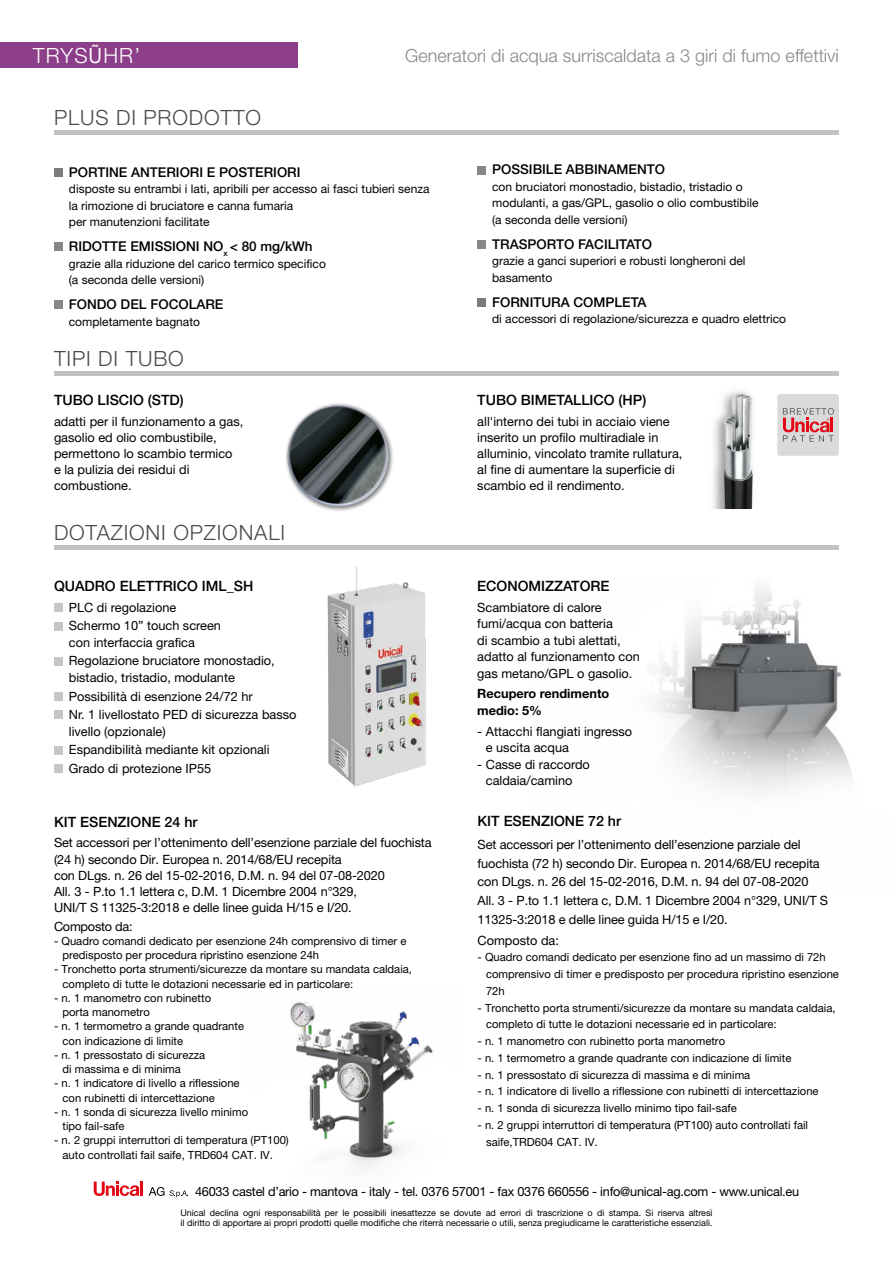
<style>
.page{position:relative;width:893px;height:1263px;background:#fff}
.page>*{position:absolute;margin:0;border:0;box-sizing:border-box;transform-origin:0 0}
.t1{font:300 21px "Helvetica Neue";letter-spacing:.04em;color:#4a4a49}
.t2{font:300 21px "Helvetica Neue";letter-spacing:.05em;color:#fff}
.t3{font:300 18px "Helvetica Neue";color:#878787}
.t4{font:500 14.25px "Helvetica Neue";color:#000}
.t5{font:500 13.5px "Helvetica Neue";color:#000}
.t6{font:12.75px/16.2px "Helvetica Neue";color:#000}
.t7{font:12.75px "Helvetica Neue";letter-spacing:-.02em;color:#000}
.t8{font:700 12.75px/16.5px "Helvetica Neue";color:#000}
.t9{font:12px/16.5px "Helvetica Neue";color:#000}
.t10{font:11.25px/14.2px "Helvetica Neue";color:#000}
.t11{font:9px/9.8px "Helvetica Neue";color:#000}
.s1{font-family:"Arial Narrow";font-weight:400}
</style>
<div class="page">
<div style="left:0;top:42px;width:298px;height:26px;background:#8c3e89"></div>
<img style="left:649px;top:586px;width:203px;height:207px">
<hr style="left:54px;top:131px;width:785px;height:4px;background:#c2c2c2">
<div style="left:54px;top:168px;width:9px;height:9px;background:#7c7b7b"></div>
<div style="left:54px;top:243px;width:9px;height:8px;background:#878787"></div>
<div style="left:54px;top:301px;width:9px;height:8px;background:#878787"></div>
<hr style="left:54px;top:546px;width:785px;height:4px;background:#c2c2c2">
<div style="left:54px;top:603px;width:9px;height:9px;background:#c6c6c6"></div>
<div style="left:54px;top:622px;width:9px;height:8px;background:#c6c6c6"></div>
<div style="left:54px;top:657px;width:9px;height:8px;background:#c6c6c6"></div>
<div style="left:54px;top:692px;width:9px;height:9px;background:#c6c6c6"></div>
<div style="left:54px;top:711px;width:9px;height:8px;background:#c6c6c6"></div>
<div style="left:54px;top:746px;width:9px;height:8px;background:#c6c6c6"></div>
<div style="left:54px;top:764px;width:9px;height:9px;background:#c6c6c6"></div>
<hr style="left:54px;top:371px;width:785px;height:4px;background:#c2c2c2">
<img style="left:713px;top:390px;width:41px;height:118px">
<div style="left:777px;top:394px;width:62px;height:62px;background:#dadada;border-radius:3px"></div>
<svg style="left:783px;top:408px;width:51px;height:34px"></svg>
<div style="left:285px;top:402px;width:109px;height:110px;background:#000;opacity:.5"></div>
<img style="left:287px;top:405px;width:102px;height:102px;border-radius:51px">
<img style="left:327px;top:568px;width:99px;height:219px">
<div style="left:477px;top:166px;width:9px;height:8px;background:#878787"></div>
<div style="left:477px;top:240px;width:9px;height:9px;background:#878787"></div>
<div style="left:477px;top:298px;width:9px;height:9px;background:#7c7b7b"></div>
<img style="left:290px;top:1002px;width:143px;height:165px">
<svg style="left:149px;top:1187px;width:39px;height:10px"></svg>
<svg style="left:94px;top:1181px;width:45px;height:15px"></svg>
<hr style="left:140px;top:1181px;width:3px;height:15px;background:#e30613">
<h1 class="t2" style="left:33px;top:43px;width:109px">TRYS<span class="s1">Ũ</span>HR’</h1>
<h2 class="t3" style="left:405px;top:45px;width:435px">Generatori di acqua surriscaldata a 3 giri di fumo effettivi</h2>
<h1 class="t1" style="left:54px;top:105px;width:209px">PLUS DI PRODOTTO</h1>
<p class="t5" style="left:69px;top:164px;width:233px">PORTINE ANTERIORI E POSTERIORI</p>
<p class="t9" style="left:69px;top:180px;width:362px">disposte su entrambi i lati, apribili per accesso ai fasci tubieri senza la rimozione di bruciatore e canna fumaria<br>per manutenzioni facilitate</p>
<p class="t5" style="left:69px;top:238px;width:245px">RIDOTTE EMISSIONI NO<sub>x</sub> &lt; 80 mg/kWh</p>
<p class="t9" style="left:69px;top:255px;width:259px">grazie alla riduzione del carico termico specifico (a seconda delle versioni)</p>
<p class="t5" style="left:69px;top:296px;width:156px">FONDO DEL FOCOLARE</p>
<p class="t9" style="left:69px;top:313px;width:133px">completamente bagnato</p>
<h1 class="t1" style="left:54px;top:345px;width:131px">TIPI DI TUBO</h1>
<p class="t4" style="left:54px;top:392px;width:131px">TUBO LISCIO (STD)</p>
<p class="t6" style="left:54px;top:413px;width:191px">adatti per il funzionamento a gas, gasolio ed olio combustibile, permettono lo scambio termico<br>e la pulizia dei residui di combustione.</p>
<h1 class="t1" style="left:54px;top:520px;width:233px">DOTAZIONI OPZIONALI</h1>
<p class="t4" style="left:54px;top:577px;width:201px">QUADRO ELETTRICO IML_SH</p>
<p class="t6" style="left:69px;top:598px;width:154px;line-height:18.6px">PLC di regolazione<br>Schermo 10” touch screen</p>
<p class="t6" style="left:69px;top:633px;width:207px;line-height:18.6px">con interfaccia grafica<br>Regolazione bruciatore monostadio,</p>
<p class="t6" style="left:69px;top:668px;width:229px;line-height:18.6px">bistadio, tristadio, modulante<br>Possibilità di esenzione 24/72 hr<br>Nr. 1 livellostato PED di sicurezza basso</p>
<p class="t6" style="left:69px;top:722px;width:202px;line-height:18.6px">livello (opzionale)<br>Espandibilità mediante kit opzionali<br>Grado di protezione IP55</p>
<p class="t4" style="left:54px;top:813px;width:145px">KIT ESENZIONE 24 hr</p>
<p class="t6" style="left:54px;top:835px;width:379px">Set accessori per l’ottenimento dell’esenzione parziale del fuochista (24 h) secondo Dir. Europea n. 2014/68/EU recepita<br>con DLgs. n. 26 del 15-02-2016, D.M. n. 94 del 07-08-2020<br>All. 3 - P.to 1.1 lettera c, D.M. 1 Dicembre 2004 n°329,<br>UNI/T S 11325-3:2018 e delle linee guida H/15 e I/20.</p>
<p class="t7" style="left:54px;top:918px;width:80px">Composto da:</p>
<p class="t10" style="left:63px;top:933px;width:345px;text-indent:-9px">- Quadro comandi dedicato per esenzione 24h comprensivo di timer e predisposto per procedura ripristino esenzione 24h</p>
<p class="t10" style="left:63px;top:962px;width:351px;text-indent:-9px">- Tronchetto porta strumenti/sicurezze da montare su mandata caldaia, completo di tutte le dotazioni necessarie ed in particolare:</p>
<p class="t10" style="left:63px;top:990px;width:150px;text-indent:-9px">- n. 1 manometro con rubinetto porta manometro</p>
<p class="t10" style="left:63px;top:1019px;width:183px;text-indent:-9px">- n. 1 termometro a grande quadrante con indicazione di limite</p>
<p class="t10" style="left:63px;top:1047px;width:144px;text-indent:-9px">- n. 1 pressostato di sicurezza di massima e di minima</p>
<p class="t10" style="left:63px;top:1076px;width:179px;text-indent:-9px">- n. 1 indicatore di livello a riflessione con rubinetti di intercettazione</p>
<p class="t10" style="left:63px;top:1104px;width:187px;text-indent:-9px">- n. 1 sonda di sicurezza livello minimo tipo fail-safe</p>
<p class="t10" style="left:63px;top:1133px;width:228px;text-indent:-9px">- n. 2 gruppi interruttori di temperatura (PT100) auto controllati fail saife, TRD604 CAT. IV.</p>
<p class="t5" style="left:492px;top:161px;width:174px">POSSIBILE ABBINAMENTO</p>
<p class="t9" style="left:492px;top:178px;width:268px">con bruciatori monostadio, bistadio, tristadio o modulanti, a gas/GPL, gasolio o olio combustibile (a seconda delle versioni)</p>
<p class="t5" style="left:492px;top:236px;width:161px">TRASPORTO FACILITATO</p>
<p class="t9" style="left:492px;top:253px;width:255px">grazie a ganci superiori e robusti longheroni del basamento</p>
<p class="t5" style="left:492px;top:294px;width:156px">FORNITURA COMPLETA</p>
<p class="t9" style="left:492px;top:311px;width:295px">di accessori di regolazione/sicurezza e quadro elettrico</p>
<p class="t4" style="left:477px;top:392px;width:170px">TUBO BIMETALLICO (HP)</p>
<p class="t6" style="left:477px;top:413px;width:207px">all'interno dei tubi in acciaio viene inserito un profilo multiradiale in alluminio, vincolato tramite rullatura, al fine di aumentare la superficie di scambio ed il rendimento.</p>
<p class="t4" style="left:477px;top:577px;width:134px">ECONOMIZZATORE</p>
<p class="t6" style="left:477px;top:599px;width:164px">Scambiatore di calore fumi/acqua con batteria<br>di scambio a tubi alettati, adatto al funzionamento con gas metano/GPL o gasolio.</p>
<p class="t8" style="left:477px;top:685px;width:133px">Recupero rendimento medio: 5%</p>
<p class="t6" style="left:486px;top:723px;width:148px;text-indent:-9px">- Attacchi flangiati ingresso e uscita acqua</p>
<p class="t6" style="left:486px;top:756px;width:106px;text-indent:-9px">- Casse di raccordo caldaia/camino</p>
<p class="t4" style="left:477px;top:812px;width:145px">KIT ESENZIONE 72 hr</p>
<p class="t6" style="left:477px;top:835px;width:352px;line-height:18.8px">Set accessori per l’ottenimento dell’esenzione parziale del fuochista (72 h) secondo Dir. Europea n. 2014/68/EU recepita con DLgs. n. 26 del 15-02-2016, D.M. n. 94 del 07-08-2020<br>All. 3 - P.to 1.1 lettera c, D.M. 1 Dicembre 2004 n°329, UNI/T S 11325-3:2018 e delle linee guida H/15 e I/20.</p>
<p class="t6" style="left:477px;top:932px;width:83px">Composto da:</p>
<p class="t10" style="left:486px;top:949px;width:354px;line-height:16.8px;text-indent:-9px">- Quadro comandi dedicato per esenzione fino ad un massimo di 72h comprensivo di timer e predisposto per procedura ripristino esenzione<br>72h</p>
<p class="t10" style="left:486px;top:999px;width:351px;line-height:16.8px;text-indent:-9px">- Tronchetto porta strumenti/sicurezze da montare su mandata caldaia, completo di tutte le dotazioni necessarie ed in particolare:</p>
<p class="t10" style="left:477px;top:1034px;width:249px">- n. 1 manometro con rubinetto porta manometro</p>
<p class="t10" style="left:477px;top:1051px;width:315px">- n. 1 termometro a grande quadrante con indicazione di limite</p>
<p class="t10" style="left:477px;top:1067px;width:274px">- n. 1 pressostato di sicurezza di massima e di minima</p>
<p class="t10" style="left:477px;top:1084px;width:343px">- n. 1 indicatore di livello a riflessione con rubinetti di intercettazione</p>
<p class="t10" style="left:477px;top:1101px;width:261px">- n. 1 sonda di sicurezza livello minimo tipo fail-safe</p>
<p class="t10" style="left:486px;top:1116px;width:323px;line-height:16.8px;text-indent:-9px">- n. 2 gruppi interruttori di temperatura (PT100) auto controllati fail saife,TRD604 CAT. IV.</p>
<p class="t7" style="left:195px;top:1183px;width:606px">46033 castel d’ario - mantova - italy - tel. 0376 57001 - fax 0376 660556 - info@unical-ag.com - www.unical.eu</p>
<p class="t11" style="left:180px;top:1208px;width:534px">Unical declina ogni responsabilità per le possibili inesattezze se dovute ad errori di trascrizione o di stampa. Si riserva altresì il diritto di apportare ai propri prodotti quelle modifiche che riterrà necessarie o utili, senza pregiudicarne le caratteristiche essenziali.</p>
</div>
